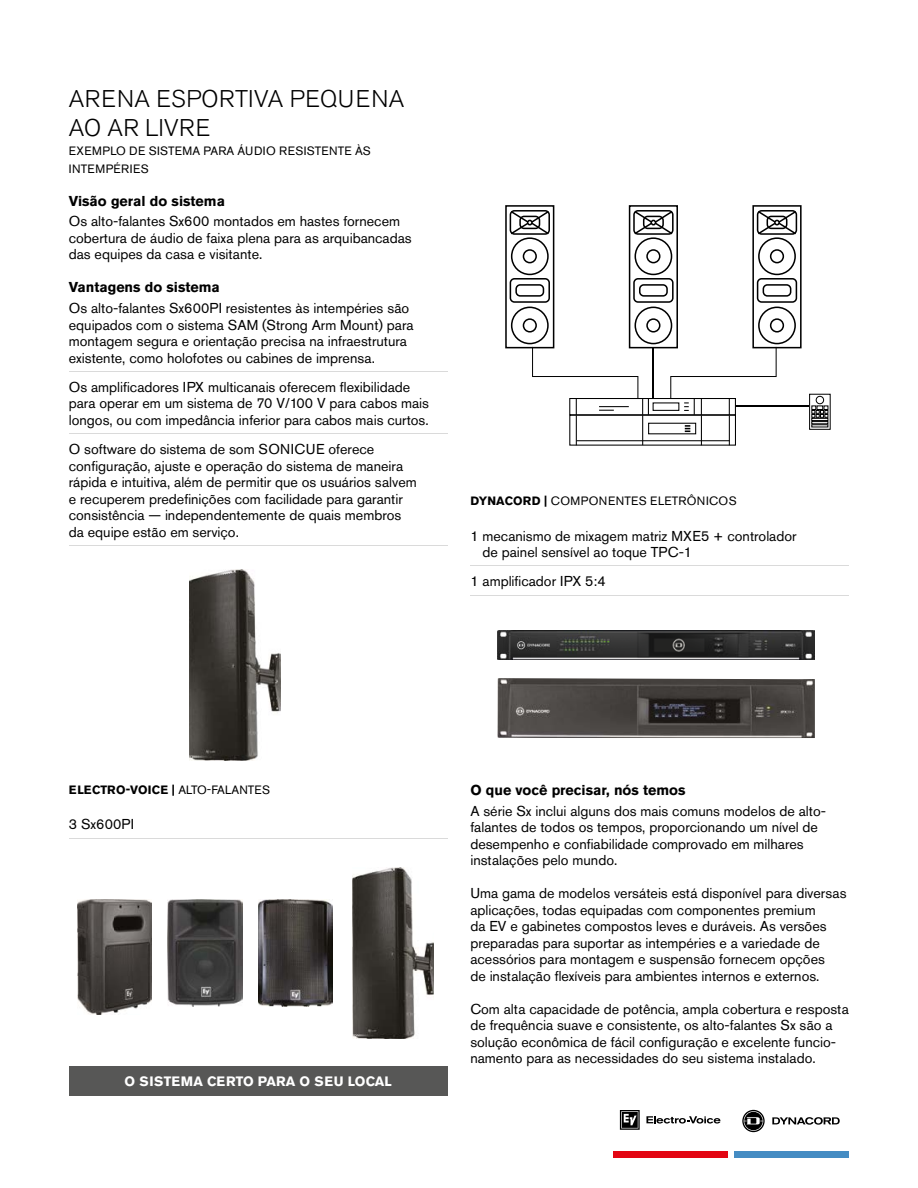
<style>
.page{position:relative;width:918px;height:1188px;background:#fff}
.page>*{position:absolute;margin:0;border:0;box-sizing:border-box;transform-origin:0 0}
.t1{font:300 24px/28.8px "Akzidenz Grotesk Pro";letter-spacing:.01em;color:#000}
.t2{font:14.25px/16.5px "Akzidenz Grotesk Pro";color:#000}
.t3{font:700 14.25px "Akzidenz Grotesk Pro";color:#000}
.t4{font:700 13.5px "Akzidenz Grotesk Pro";letter-spacing:.01em;color:#fff}
.t5{font:12px/18px "Akzidenz Grotesk Pro";letter-spacing:.03em;color:#000}
.t6{font:700 12px "Akzidenz Grotesk Pro";letter-spacing:.01em;color:#000}
.s1{font-weight:700}
.s2{font-weight:400}
</style>
<div class="page">
<img style="left:189px;top:570px;width:91px;height:191px">
<img style="left:353px;top:868px;width:81px;height:170px">
<img style="left:77px;top:900px;width:75px;height:115px">
<img style="left:168px;top:900px;width:74px;height:106px">
<img style="left:258px;top:900px;width:75px;height:106px">
<img style="left:497px;top:678px;width:318px;height:60px">
<img style="left:498px;top:631px;width:316px;height:28px">
<hr style="left:736px;top:406px;width:73px;height:1px;background:#000">
<svg style="left:811px;top:396px;width:18px;height:32px"></svg>
<div style="left:809px;top:394px;width:22px;height:36px;border:1px solid #000"></div>
<div style="left:812px;top:418px;width:16px;height:3px;border:1px solid #000"></div>
<div style="left:812px;top:421px;width:16px;height:3px;border:1px solid #000"></div>
<svg style="left:812px;top:425px;width:16px;height:2px"></svg>
<svg style="left:812px;top:406px;width:16px;height:12px"></svg>
<div style="left:816px;top:396px;width:8px;height:8px;background:#fff;border-radius:50%"></div>
<div style="left:816px;top:396px;width:8px;height:8px;border:1px solid #000;border-radius:50%"></div>
<div style="left:752px;top:205px;width:50px;height:143px;border:2px solid #000"></div>
<div style="left:758px;top:237px;width:38px;height:38px;border:2px solid #000;border-radius:50%"></div>
<div style="left:770px;top:249px;width:14px;height:14px;border:2px solid #000;border-radius:50%"></div>
<svg style="left:756px;top:210px;width:42px;height:25px"></svg>
<div style="left:757px;top:278px;width:40px;height:25px;border:2px solid #000;border-radius:4px"></div>
<div style="left:763px;top:284px;width:28px;height:13px;border:2px solid #000;border-radius:4px"></div>
<div style="left:758px;top:307px;width:38px;height:37px;border:2px solid #000;border-radius:50%"></div>
<div style="left:770px;top:318px;width:14px;height:15px;border:2px solid #000;border-radius:50%"></div>
<div style="left:629px;top:205px;width:49px;height:143px;border:2px solid #000"></div>
<div style="left:635px;top:237px;width:37px;height:38px;border:2px solid #000;border-radius:50%"></div>
<div style="left:646px;top:249px;width:15px;height:14px;border:2px solid #000;border-radius:50%"></div>
<svg style="left:633px;top:210px;width:41px;height:25px"></svg>
<div style="left:633px;top:278px;width:41px;height:25px;border:2px solid #000;border-radius:4px"></div>
<div style="left:639px;top:284px;width:29px;height:13px;border:2px solid #000;border-radius:4px"></div>
<div style="left:635px;top:307px;width:37px;height:37px;border:2px solid #000;border-radius:50%"></div>
<div style="left:646px;top:318px;width:15px;height:15px;border:2px solid #000;border-radius:50%"></div>
<div style="left:505px;top:205px;width:49px;height:143px;border:2px solid #000"></div>
<div style="left:511px;top:237px;width:38px;height:38px;border:2px solid #000;border-radius:50%"></div>
<div style="left:523px;top:249px;width:14px;height:14px;border:2px solid #000;border-radius:50%"></div>
<svg style="left:509px;top:210px;width:41px;height:25px"></svg>
<div style="left:510px;top:278px;width:40px;height:25px;border:2px solid #000;border-radius:4px"></div>
<div style="left:515px;top:284px;width:29px;height:13px;border:2px solid #000;border-radius:4px"></div>
<div style="left:511px;top:307px;width:38px;height:37px;border:2px solid #000;border-radius:50%"></div>
<div style="left:523px;top:318px;width:14px;height:15px;border:2px solid #000;border-radius:50%"></div>
<svg style="left:532px;top:347px;width:245px;height:99px"></svg>
<hr style="left:652px;top:347px;width:1px;height:52px;background:#000">
<hr style="left:69px;top:371px;width:379px;height:1px;background:#dadada">
<hr style="left:69px;top:433px;width:379px;height:1px;background:#dadada">
<hr style="left:69px;top:545px;width:379px;height:1px;background:#dadada">
<hr style="left:69px;top:838px;width:379px;height:1px;background:#dadada">
<hr style="left:470px;top:566px;width:379px;height:1px;background:#dadada">
<hr style="left:470px;top:595px;width:379px;height:1px;background:#dadada">
<div style="left:69px;top:1066px;width:379px;height:29px;background:#575756"></div>
<div style="left:613px;top:1151px;width:114px;height:7px;background:#e30613"></div>
<svg style="left:772px;top:1117px;width:68px;height:8px"></svg>
<svg style="left:742px;top:1110px;width:23px;height:22px"></svg>
<svg style="left:646px;top:1116px;width:74px;height:8px"></svg>
<svg style="left:620px;top:1110px;width:20px;height:20px"></svg>
<div style="left:734px;top:1151px;width:115px;height:7px;background:#458cc3"></div>
<h1 class="t1" style="left:69px;top:84px;width:337px">ARENA ESPORTIVA PEQUENA<br>AO AR LIVRE</h1>
<p class="t5" style="left:69px;top:141px;width:303px">EXEMPLO DE SISTEMA PARA ÁUDIO RESISTENTE ÀS<br>INTEMPÉRIES</p>
<p class="t3" style="left:69px;top:191px;width:158px">Visão geral do sistema</p>
<p class="t2" style="left:69px;top:213px;width:344px">Os alto-falantes Sx600 montados em hastes fornecem cobertura de áudio de faixa plena para as arquibancadas das equipes da casa e visitante.</p>
<p class="t3" style="left:69px;top:278px;width:153px">Vantagens do sistema</p>
<p class="t2" style="left:69px;top:300px;width:346px">Os alto-falantes Sx600PI resistentes às intempéries são equipados com o sistema SAM (Strong Arm Mount) para montagem segura e orientação precisa na infraestrutura existente, como holofotes ou cabines de imprensa.</p>
<p class="t2" style="left:69px;top:379px;width:362px">Os amplificadores IPX multicanais oferecem flexibilidade para operar em um sistema de 70 V/100 V para cabos mais longos, ou com impedância inferior para cabos mais curtos.</p>
<p class="t2" style="left:69px;top:441px;width:349px">O software do sistema de som SONICUE oferece configuração, ajuste e operação do sistema de maneira rápida e intuitiva, além de permitir que os usuários salvem e recuperem predefinições com facilidade para garantir consistência — independentemente de quais membros da equipe estão em serviço.</p>
<p class="t5" style="left:470px;top:492px;width:268px"><span class="s1">DYNACORD |</span> COMPONENTES ELETRÔNICOS</p>
<p class="t2" style="left:483px;top:527px;width:316px;text-indent:-12px">1 mecanismo de mixagem matriz MXE5 + controlador de painel sensível ao toque TPC-1</p>
<p class="t2" style="left:470px;top:573px;width:137px">1 amplificador IPX 5:4</p>
<p class="t6" style="left:69px;top:782px;width:203px">ELECTRO-VOICE | <span class="s2">ALTO-FALANTES</span></p>
<p class="t2" style="left:69px;top:816px;width:67px">3 Sx600PI</p>
<p class="t4" style="left:125px;top:1072px;width:269px">O SISTEMA CERTO PARA O SEU LOCAL</p>
<p class="t3" style="left:470px;top:781px;width:217px">O que você precisar, nós temos</p>
<p class="t2" style="left:470px;top:802px;width:357px">A série Sx inclui alguns dos mais comuns modelos de alto&shy;falantes de todos os tempos, proporcionando um nível de desempenho e confiabilidade comprovado em milhares instalações pelo mundo.</p>
<p class="t2" style="left:470px;top:885px;width:378px">Uma gama de modelos versáteis está disponível para diversas aplicações, todas equipadas com componentes premium<br>da EV e gabinetes compostos leves e duráveis. As versões preparadas para suportar as intempéries e a variedade de acessórios para montagem e suspensão fornecem opções<br>de instalação flexíveis para ambientes internos e externos.</p>
<p class="t2" style="left:470px;top:1000px;width:380px">Com alta capacidade de potência, ampla cobertura e resposta de frequência suave e consistente, os alto-falantes Sx são a solução econômica de fácil configuração e excelente funcio&shy;namento para as necessidades do seu sistema instalado.</p>
</div>
